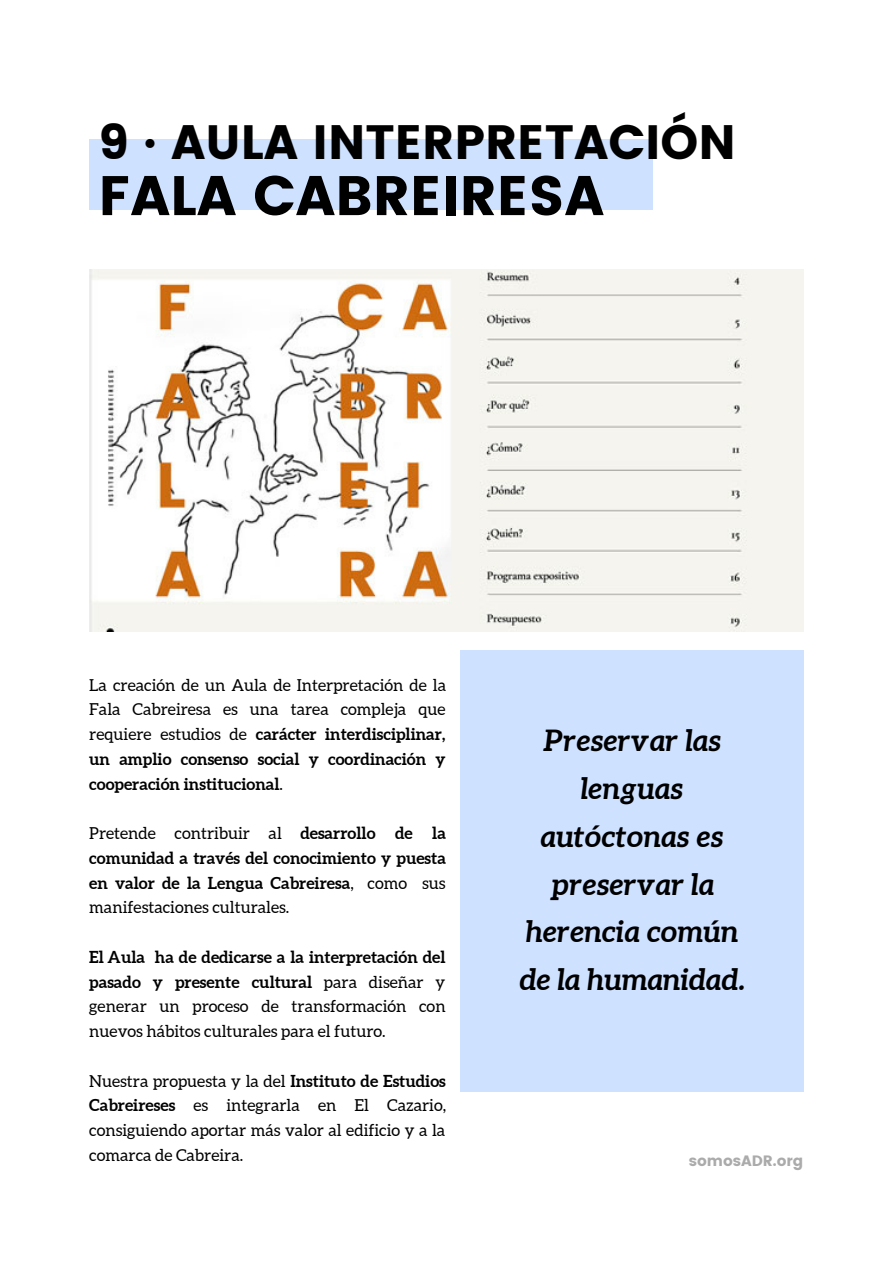
<style>
.page{position:relative;width:893px;height:1264px;background:#fff}
.page>*{position:absolute;margin:0;border:0;box-sizing:border-box;transform-origin:0 0}
.t1{font:55.65px "Poppins";color:#000}
.t2{font:48.15px "Poppins";color:#000}
.t3{font:italic 700 29.7px/47.7px "Aleo";color:#000;text-align:center}
.t4{font:16.5px/24.8px "Aleo";color:#000;text-align:justify}
.t5{font:700 16.5px/24.8px "Aleo";color:#000;text-align:justify}
.t6{font:15px "Poppins";color:#ababab}
.s1{font-weight:700}
.s2{font-weight:400}
</style>
<div class="page">
<div style="left:89px;top:139px;width:563px;height:70px;background:#cee1ff"></div>
<div style="left:460px;top:650px;width:343px;height:442px;background:#cee1ff"></div>
<img style="left:89px;top:269px;width:714px;height:362px">
<h2 class="t2" style="left:98px;top:114px;width:639px">9 · AULA INTERPRETACIÓN</h2>
<h1 class="t1" style="left:98px;top:163px;width:507px">FALA CABREIRESA</h1>
<p class="t4" style="left:89px;top:672px;width:358px">La creación de un Aula de Interpretación de la Fala Cabreiresa es una tarea compleja que requiere estudios de <span class="s1">carácter interdisciplinar, un amplio consenso social y coordinación y cooperación institucional</span>.</p>
<p class="t5" style="left:89px;top:820px;width:358px"><span class="s2">Pretende contribuir al</span> desarrollo de la comunidad a través del conocimiento y puesta en valor de la Lengua Cabreiresa<span class="s2">, como sus manifestaciones culturales.</span></p>
<p class="t4" style="left:89px;top:944px;width:358px"><span class="s1">El Aula ha de dedicarse a la interpretación del pasado y presente cultural</span> para diseñar y generar un proceso de transformación con nuevos hábitos culturales para el futuro.</p>
<p class="t4" style="left:89px;top:1068px;width:358px">Nuestra propuesta y la del <span class="s1">Instituto de Estudios Cabreireses</span> es integrarla en El Cazario, consiguiendo aportar más valor al edificio y a la comarca de Cabreira.</p>
<h3 class="t3" style="left:519px;top:716px;width:226px">Preservar las lenguas autóctonas es preservar la herencia común de la humanidad.</h3>
<p class="t6" style="left:688px;top:1151px;width:116px">somosADR.org</p>
</div>
